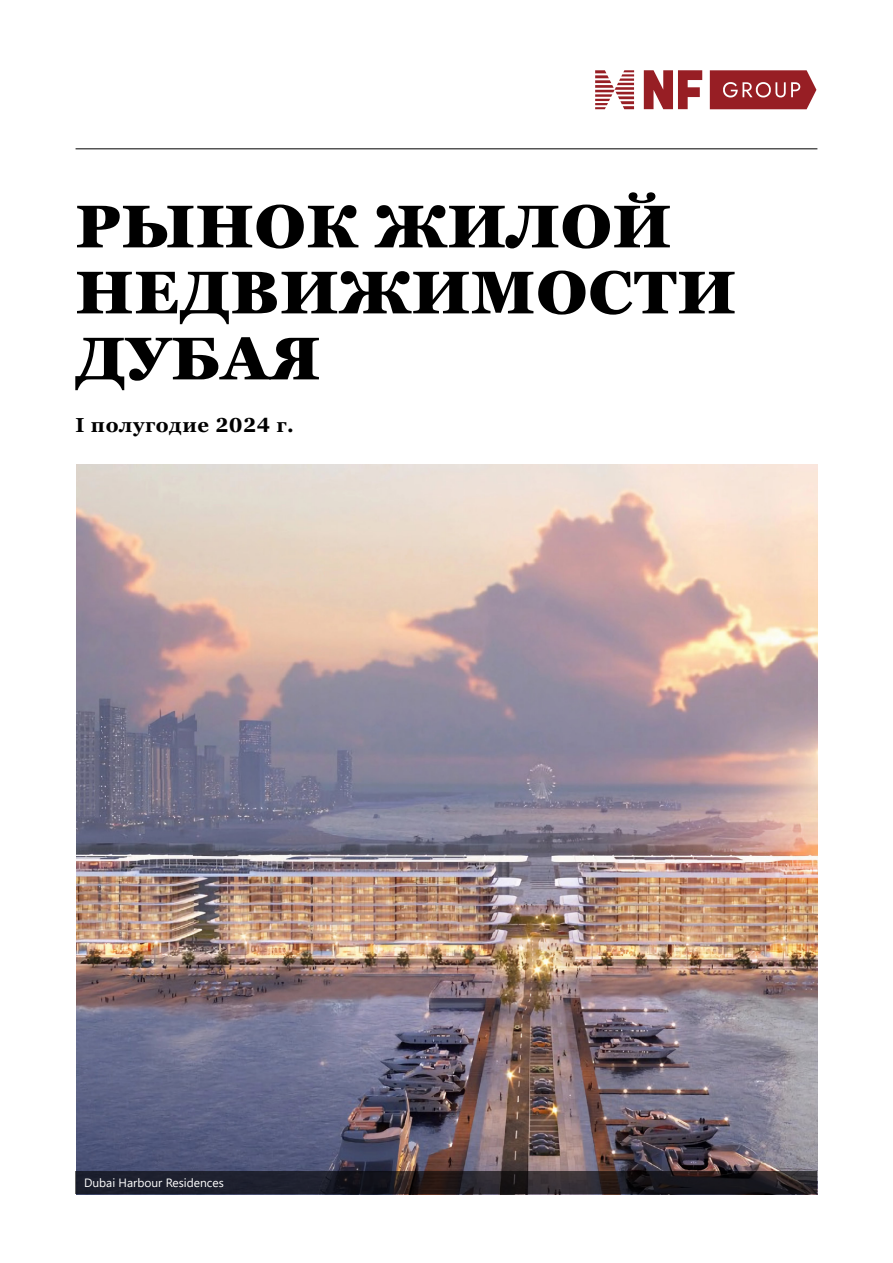
<style>
.page{position:relative;width:893px;height:1263px;background:#fff}
.page>*{position:absolute;margin:0;border:0;box-sizing:border-box;transform-origin:0 0}
.t1{font:900 60px/66px "Georgia Pro";letter-spacing:.015em;color:#000}
.t2{font:700 20.25px "Georgia Pro";letter-spacing:.03em;color:#000}
.t3{font:12px "Segoe UI";color:#fff}
</style>
<div class="page">
<img style="left:76px;top:464px;width:741px;height:707px">
<hr style="left:76px;top:148px;width:741px;height:1px;background:#000">
<svg style="left:644px;top:70px;width:58px;height:39px"></svg>
<svg style="left:595px;top:70px;width:39px;height:39px"></svg>
<svg style="left:710px;top:70px;width:106px;height:39px;background:#a43b41"></svg>
<svg style="left:76px;top:1171px;width:741px;height:23px;background:#201d25"></svg>
<p class="t1" style="left:76px;top:196px;width:662px">РЫНОК ЖИЛОЙ<br>НЕДВИЖИМОСТИ<br>ДУБАЯ</p>
<p class="t2" style="left:76px;top:413px;width:220px">I полугодие 2024 г.</p>
<p class="t3" style="left:84px;top:1172px;width:141px">Dubai Harbour Residences</p>
</div>
